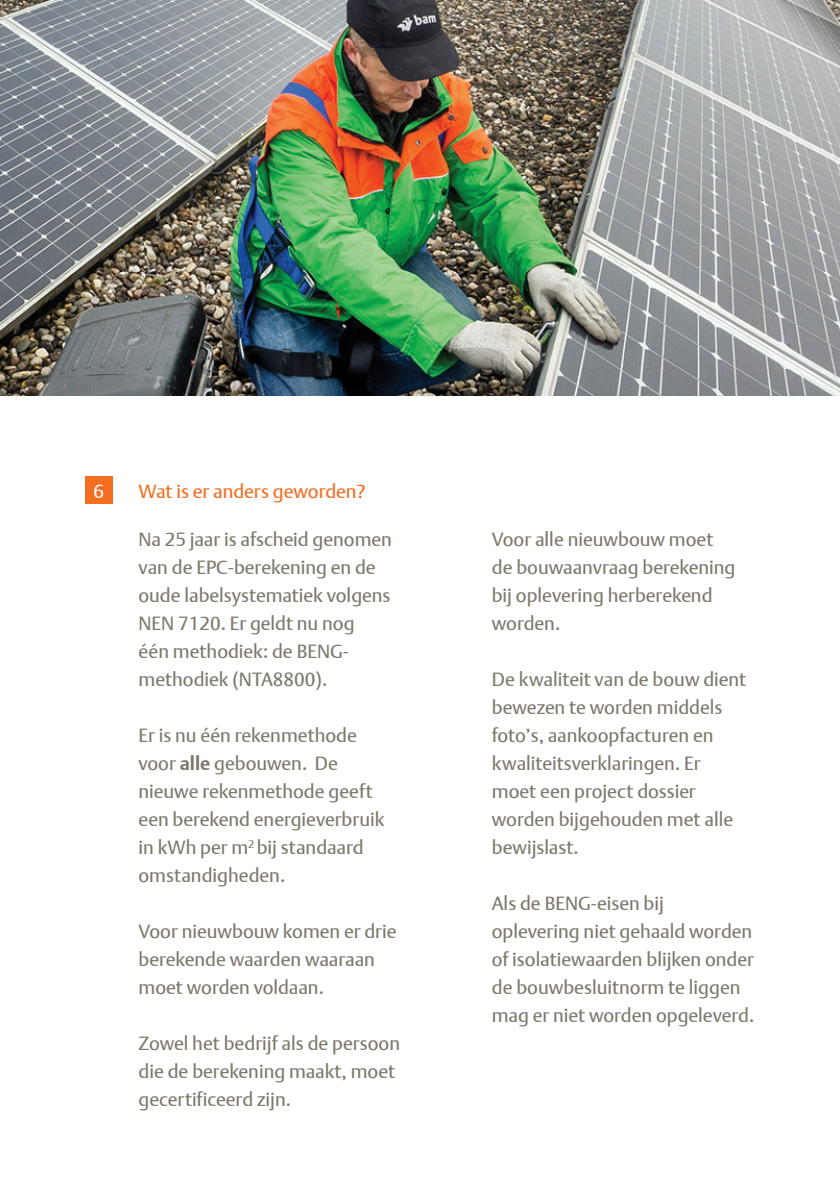
<style>
.page{position:relative;width:840px;height:1191px;background:#fff}
.page>*{position:absolute;margin:0;border:0;box-sizing:border-box;transform-origin:0 0}
.t1{font:19px/28px "BAM Argo T";color:#7f786c}
.t2{font:19px "BAM Argo T";letter-spacing:-.005em;color:#f36e21}
.t3{font:19px "BAM Argo T";color:#fff}
.s1{font-weight:700}
</style>
<div class="page">
<img style="left:0;top:0;width:839px;height:396px">
<div style="left:85px;top:476px;width:27px;height:28px;background:#f36e21"></div>
<p class="t3" style="left:93px;top:479px;width:12px">6</p>
<p class="t2" style="left:138px;top:479px;width:228px">Wat is er anders geworden?</p>
<p class="t1" style="left:138px;top:525px;width:255px">Na 25 jaar is afscheid genomen van de EPC-berekening en de oude labelsystematiek volgens<br>NEN 7120. Er geldt nu nog<br>één methodiek: de BENG&shy;methodiek (NTA8800).</p>
<p class="t1" style="left:138px;top:721px;width:247px">Er is nu één rekenmethode voor <span class="s1">alle</span> gebouwen. De nieuwe rekenmethode geeft een berekend energieverbruik in kWh per m<sup>2</sup> bij standaard omstandigheden.</p>
<p class="t1" style="left:138px;top:917px;width:259px">Voor nieuwbouw komen er drie</p>
<p class="t1" style="left:138px;top:945px;width:238px">berekende waarden waaraan moet worden voldaan.</p>
<p class="t1" style="left:138px;top:1029px;width:263px">Zowel het bedrijf als de persoon die de berekening maakt, moet gecertificeerd zijn.</p>
<p class="t1" style="left:491px;top:525px;width:245px">Voor alle nieuwbouw moet de bouwaanvraag berekening bij oplevering herberekend worden.</p>
<p class="t1" style="left:491px;top:665px;width:256px">De kwaliteit van de bouw dient bewezen te worden middels foto’s, aankoopfacturen en kwaliteitsverklaringen. Er moet een project dossier worden bijgehouden met alle bewijslast.</p>
<p class="t1" style="left:491px;top:889px;width:264px">Als de BENG-eisen bij oplevering niet gehaald worden of isolatiewaarden blijken onder de bouwbesluitnorm te liggen mag er niet worden opgeleverd.</p>
</div>
